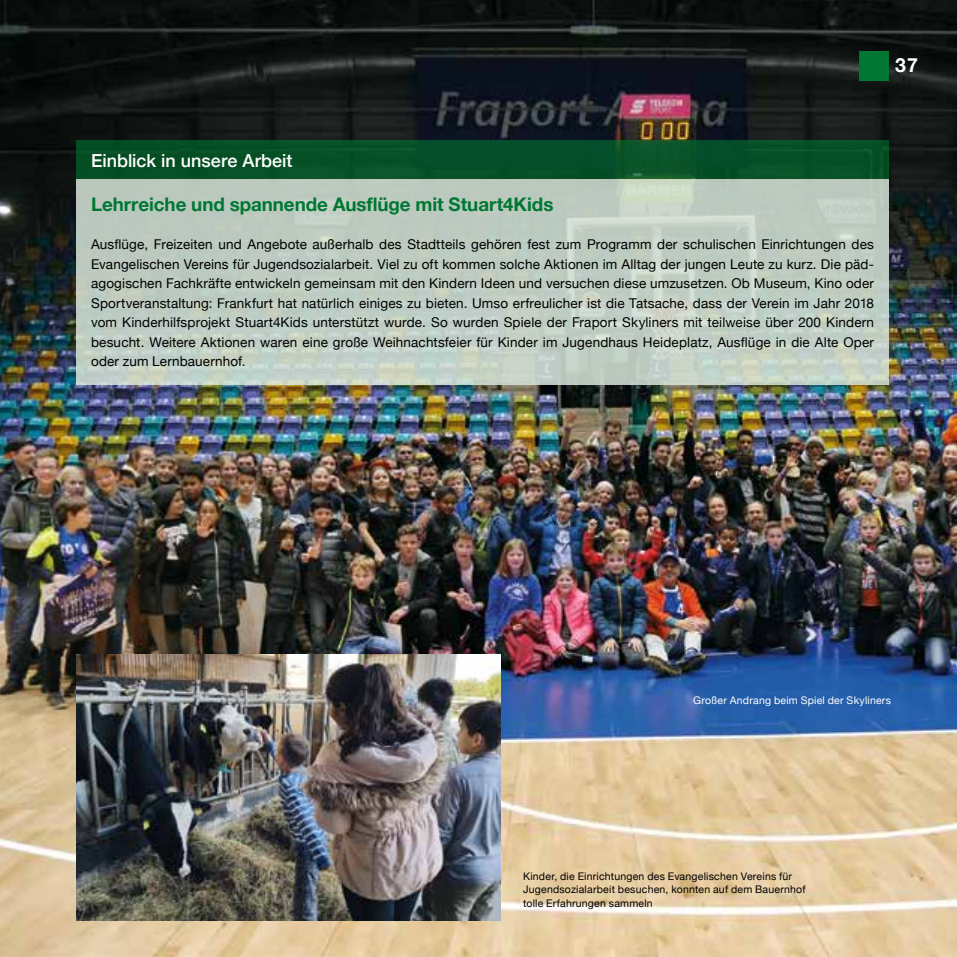
<style>
.page{position:relative;width:957px;height:957px;background:#fff}
.page>*{position:absolute;margin:0;border:0;box-sizing:border-box;transform-origin:0 0}
.t1{font:700 19.5px "Helvetica Neue";color:#fff}
.t2{font:700 18.75px "Helvetica Neue";letter-spacing:-.005em;color:#007732}
.t3{font:500 18px "Helvetica Neue";color:#fff}
.t4{font:13.5px/19.5px "Helvetica Neue";letter-spacing:.01em;color:#000;text-align:justify}
.t5{font:10.5px/13.5px "Helvetica Neue";letter-spacing:.02em;color:#000}
.t6{font:10.5px "Helvetica Neue";letter-spacing:.02em;color:#fff}
</style>
<div class="page">
<img style="left:0;top:0;width:957px;height:957px">
<div style="left:859px;top:51px;width:30px;height:30px;background:#007732"></div>
<img style="left:77px;top:655px;width:423px;height:265px">
<svg style="left:77px;top:179px;width:812px;height:206px;background:#c0cdc3"></svg>
<div style="left:77px;top:141px;width:812px;height:38px;background:#064f28"></div>
<h1 class="t1" style="left:895px;top:50px;width:24px">37</h1>
<h3 class="t3" style="left:91px;top:146px;width:203px">Einblick in unsere Arbeit</h3>
<h2 class="t2" style="left:91px;top:190px;width:464px">Lehrreiche und spannende Ausflüge mit Stuart4Kids</h2>
<p class="t4" style="left:91px;top:235px;width:784px">Ausflüge, Freizeiten und Angebote außerhalb des Stadtteils gehören fest zum Programm der schulischen Einrichtungen des Evangelischen Vereins für Jugendsozialarbeit. Viel zu oft kommen solche Aktionen im Alltag der jungen Leute zu kurz. Die päd&shy;agogischen Fachkräfte entwickeln gemeinsam mit den Kindern Ideen und versuchen diese umzusetzen. Ob Museum, Kino oder Sportveranstaltung: Frankfurt hat natürlich einiges zu bieten. Umso erfreulicher ist die Tatsache, dass der Verein im Jahr 2018 vom Kinderhilfsprojekt Stuart4Kids unterstützt wurde. So wurden Spiele der Fraport Skyliners mit teilweise über 200 Kindern besucht. Weitere Aktionen waren eine große Weihnachtsfeier für Kinder im Jugendhaus Heideplatz, Ausflüge in die Alte Oper oder zum Lernbauernhof.</p>
<p class="t6" style="left:693px;top:693px;width:199px">Großer Andrang beim Spiel der Skyliners</p>
<p class="t5" style="left:523px;top:870px;width:284px">Kinder, die Einrichtungen des Evangelischen Vereins für<br>Jugendsozialarbeit besuchen, konnten auf dem Bauernhof tolle Erfahrungen sammeln</p>
</div>
